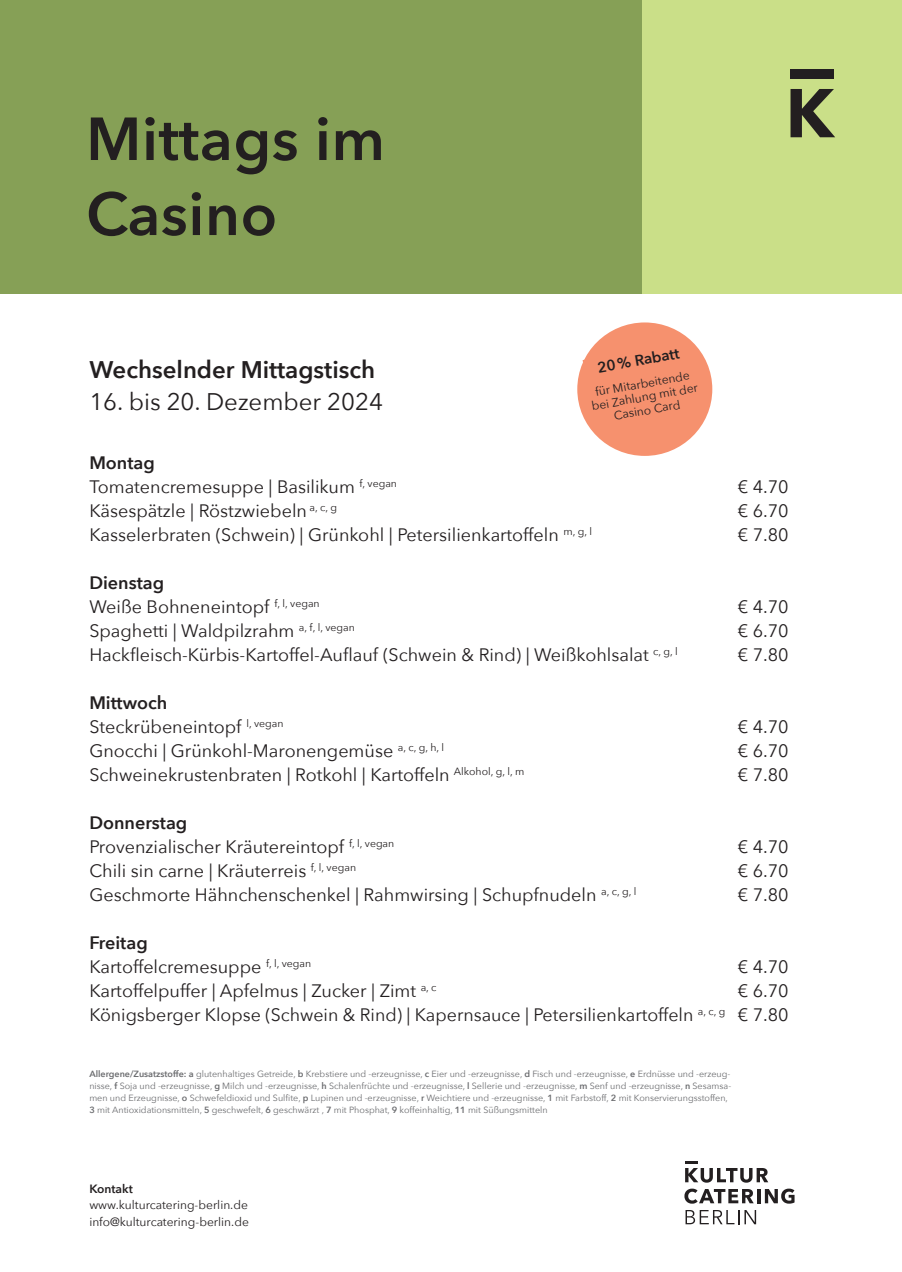
<style>
.page{position:relative;width:902px;height:1272px;background:#fff}
.page>*{position:absolute;margin:0;border:0;box-sizing:border-box;transform-origin:0 0}
.t1{font:600 60px/75px "Avenir Next";letter-spacing:.01em;color:#231f20}
.t2{font:600 24px "Avenir Next";color:#231f20}
.t3{font:24px "Avenir Next";color:#231f20}
.t4{font:18px/24px "Avenir Next";color:#231f20}
.t5{font:600 15px "Avenir Next";color:#231f20}
.t6{font:12px/13.5px "Avenir Next";color:#231f20}
.t7{font:600 12px "Avenir Next";color:#231f20}
.t8{font:9px/12px "Avenir Next";color:#6c6d70}
.s1{font-weight:600}
</style>
<div class="page">
<div style="left:641px;top:0;width:260px;height:293px;background:#cadf88"></div>
<div style="left:0;top:0;width:641px;height:293px;background:#86a056"></div>
<svg style="left:684px;top:1188px;width:69px;height:15px"></svg>
<hr style="left:757px;top:1188px;width:3px;height:15px;background:#231f20">
<svg style="left:764px;top:1188px;width:30px;height:15px"></svg>
<svg style="left:685px;top:1210px;width:71px;height:14px"></svg>
<svg style="left:685px;top:1161px;width:83px;height:21px"></svg>
<svg style="left:790px;top:89px;width:45px;height:48px"></svg>
<div style="left:790px;top:69px;width:43px;height:10px;background:#231f20"></div>
<div style="left:577px;top:322px;width:135px;height:134px;background:#f6916e;border-radius:50%"></div>
<svg style="left:582px;top:341px;width:121px;height:92px"></svg>
<h1 class="t1" style="left:86px;top:103px;width:300px">Mittags im<br>Casino</h1>
<h2 class="t2" style="left:89px;top:354px;width:287px">Wechselnder Mittagstisch</h2>
<h2 class="t3" style="left:89px;top:385px;width:295px">16. bis 20. Dezember 2024</h2>
<p class="t4" style="left:89px;top:451px;width:309px"><span class="s1">Montag<br></span>Tomatencremesuppe | Basilikum <sup>f,</sup> <sup>vegan</sup></p>
<p class="t5" style="left:595px;top:358px;width:84px;rotate:-10deg">20% Rabatt</p>
<p class="t6" style="left:588px;top:386px;width:109px;text-align:center;rotate:-10deg">für Mitarbeitende bei Zahlung mit der<br>Casino Card</p>
<p class="t4" style="left:737px;top:475px;width:52px">€ 4.70</p>
<p class="t4" style="left:89px;top:499px;width:249px">Käsespätzle | Röstzwiebeln <sup>a,</sup> <sup>c,</sup> <sup>g</sup></p>
<p class="t4" style="left:737px;top:499px;width:52px">€ 6.70</p>
<p class="t4" style="left:89px;top:523px;width:504px">Kasselerbraten (Schwein) | Grünkohl | Petersilienkartoffeln <sup>m,</sup> <sup>g,</sup> <sup>l</sup></p>
<p class="t4" style="left:737px;top:523px;width:52px">€ 7.80</p>
<p class="t4" style="left:89px;top:571px;width:232px"><span class="s1">Dienstag<br></span>Weiße Bohneneintopf <sup>f,</sup> <sup>l,</sup> <sup>vegan</sup></p>
<p class="t4" style="left:737px;top:595px;width:52px">€ 4.70</p>
<p class="t4" style="left:89px;top:619px;width:267px">Spaghetti | Waldpilzrahm <sup>a,</sup> <sup>f,</sup> <sup>l,</sup> <sup>vegan</sup></p>
<p class="t4" style="left:737px;top:619px;width:52px">€ 6.70</p>
<p class="t4" style="left:89px;top:643px;width:590px">Hackfleisch-Kürbis-Kartoffel-Auflauf (Schwein &amp; Rind) | Weißkohlsalat <sup>c,</sup> <sup>g,</sup> <sup>l</sup></p>
<p class="t4" style="left:737px;top:643px;width:52px">€ 7.80</p>
<p class="t4" style="left:89px;top:691px;width:196px"><span class="s1">Mittwoch<br></span>Steckrübeneintopf <sup>l,</sup> <sup>vegan</sup></p>
<p class="t4" style="left:737px;top:715px;width:52px">€ 4.70</p>
<p class="t4" style="left:89px;top:739px;width:356px">Gnocchi | Grünkohl-Maronengemüse <sup>a,</sup> <sup>c,</sup> <sup>g,</sup> <sup>h,</sup> <sup>l</sup></p>
<p class="t4" style="left:737px;top:739px;width:52px">€ 6.70</p>
<p class="t4" style="left:89px;top:763px;width:436px">Schweinekrustenbraten | Rotkohl | Kartoffeln <sup>Alkohol,</sup> <sup>g,</sup> <sup>l,</sup> <sup>m</sup></p>
<p class="t4" style="left:737px;top:763px;width:52px">€ 7.80</p>
<p class="t4" style="left:89px;top:811px;width:306px"><span class="s1">Donnerstag<br></span>Provenzialischer Kräutereintopf <sup>f,</sup> <sup>l,</sup> <sup>vegan</sup></p>
<p class="t4" style="left:737px;top:835px;width:52px">€ 4.70</p>
<p class="t4" style="left:89px;top:859px;width:268px">Chili sin carne | Kräuterreis <sup>f,</sup> <sup>l,</sup> <sup>vegan</sup></p>
<p class="t4" style="left:737px;top:859px;width:52px">€ 6.70</p>
<p class="t4" style="left:89px;top:883px;width:548px">Geschmorte Hähnchenschenkel | Rahmwirsing | Schupfnudeln <sup>a,</sup> <sup>c,</sup> <sup>g,</sup> <sup>l</sup></p>
<p class="t4" style="left:737px;top:883px;width:52px">€ 7.80</p>
<p class="t4" style="left:89px;top:931px;width:223px"><span class="s1">Freitag<br></span>Kartoffelcremesuppe <sup>f,</sup> <sup>l,</sup> <sup>vegan</sup></p>
<p class="t4" style="left:737px;top:955px;width:52px">€ 4.70</p>
<p class="t4" style="left:89px;top:979px;width:348px">Kartoffelpuffer | Apfelmus | Zucker | Zimt <sup>a,</sup> <sup>c</sup></p>
<p class="t4" style="left:89px;top:979px;width:700px;text-align:right">€ 6.70<br>Königsberger Klopse (Schwein &amp; Rind) | Kapernsauce | Petersilienkartoffeln <sup>a,</sup> <sup>c,</sup> <sup>g</sup> € 7.80</p>
<p class="t8" style="left:89px;top:1067px;width:643px"><span class="s1">Allergene/Zusatzstoffe: a</span> glutenhaltiges Getreide, <span class="s1">b</span> Krebstiere und -erzeugnisse, <span class="s1">c</span> Eier und -erzeugnisse, <span class="s1">d</span> Fisch und -erzeugnisse, <span class="s1">e</span> Erdnüsse und -erzeug&shy;nisse, <span class="s1">f</span> Soja und -erzeugnisse, <span class="s1">g</span> Milch und -erzeugnisse, <span class="s1">h</span> Schalenfrüchte und -erzeugnisse, <span class="s1">l</span> Sellerie und -erzeugnisse, <span class="s1">m</span> Senf und -erzeugnisse, <span class="s1">n</span> Sesamsa&shy;men und Erzeugnisse, <span class="s1">o</span> Schwefeldioxid und Sulfite, <span class="s1">p</span> Lupinen und -erzeugnisse, <span class="s1">r</span> Weichtiere und -erzeugnisse, <span class="s1">1</span> mit Farbstoff, <span class="s1">2</span> mit Konservierungsstoffen, <span class="s1">3</span> mit Antioxidationsmitteln, <span class="s1">5</span> geschwefelt, <span class="s1">6</span> geschwärzt , <span class="s1">7</span> mit Phosphat, <span class="s1">9</span> koffeinhaltig, <span class="s1">11</span> mit Süßungsmitteln</p>
<p class="t7" style="left:89px;top:1180px;width:45px">Kontakt</p>
<p class="t6" style="left:89px;top:1196px;width:161px;line-height:16.5px">www.kulturcatering-berlin.de info@kulturcatering-berlin.de</p>
</div>
